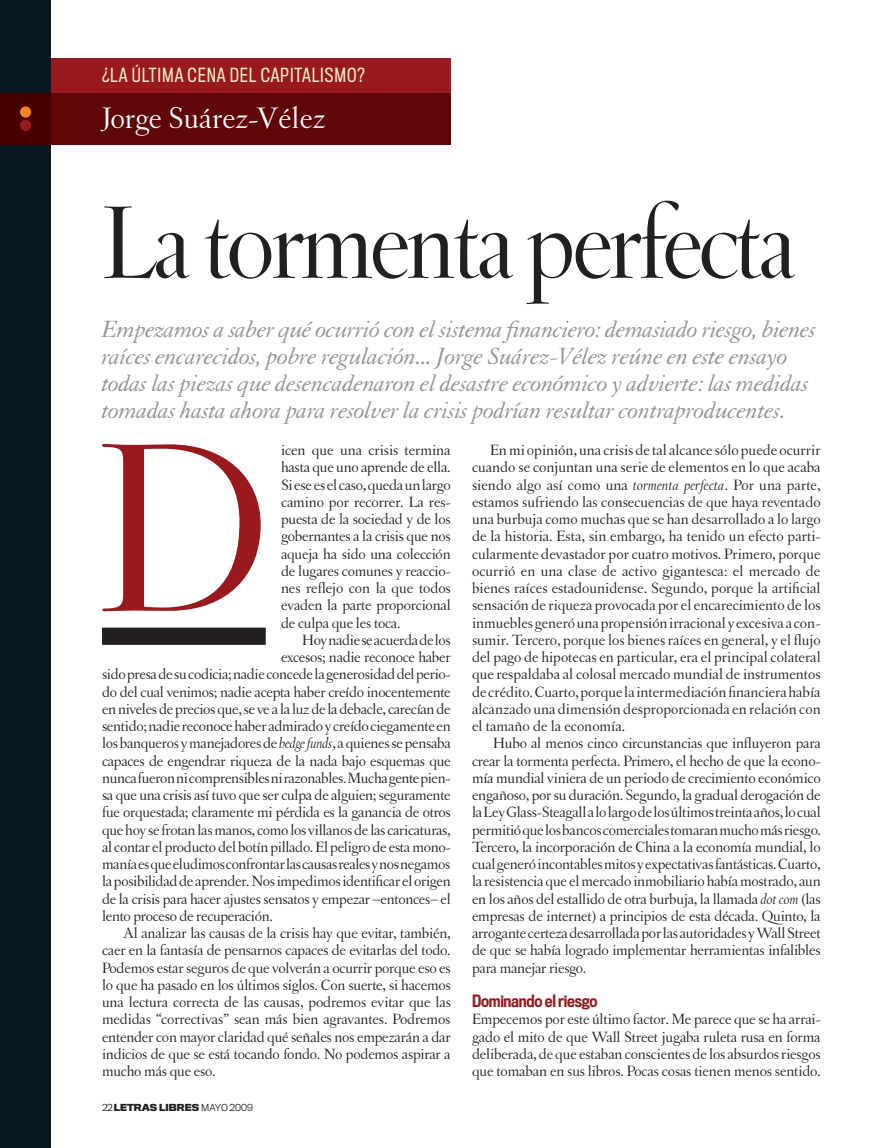
<style>
.page{position:relative;width:893px;height:1148px;background:#fff}
.page>*{position:absolute;margin:0;border:0;box-sizing:border-box;transform-origin:0 0}
.t1{font:255.6px "Letras Display";color:#981a1e}
.t2{font:109.5px "Letras Display";letter-spacing:-.02em;color:#231f20}
.t3{font:31.5px "Letras Oldstyle";color:#fff}
.t4{font:italic 25.5px/27px "Granjon";letter-spacing:-.015em;color:#939598}
.t5{font:18px "Titling Gothic FB Cond";letter-spacing:.05em;color:#f3e9c9}
.t6{font:15.75px/17.2px "Letras Oldstyle";letter-spacing:-.02em;color:#231f20;text-align:justify}
.t7{font:500 15.75px "Titling Gothic FB Cond";letter-spacing:-.015em;color:#981a1e}
.t8{font:700 9px "Titling Gothic FB Normal";color:#231f20}
.s1{font-style:italic}
.s2{font-weight:300}
</style>
<div class="page">
<div style="left:51px;top:58px;width:400px;height:35px;background:#981a1e"></div>
<div style="left:0;top:0;width:51px;height:1148px;background:#071822"></div>
<div style="left:0;top:93px;width:51px;height:52px;background:#470000"></div>
<div style="left:51px;top:93px;width:400px;height:52px;background:#5f0607"></div>
<div style="left:21px;top:107px;width:10px;height:10px;background:#f58220;border-radius:50%"></div>
<div style="left:20px;top:107px;width:11px;height:10px;border:1px solid #f58220;border-radius:50%"></div>
<div style="left:21px;top:120px;width:10px;height:11px;background:#981a1e;border-radius:50%"></div>
<div style="left:20px;top:120px;width:11px;height:11px;border:1px solid #981a1e;border-radius:50%"></div>
<div style="left:102px;top:628px;width:164px;height:17px;background:#231f20"></div>
<p class="t5" style="left:102px;top:64px;width:264px">¿LA ÚLTIMA CENA DEL CAPITALISMO?</p>
<h3 class="t3" style="left:102px;top:101px;width:225px">Jorge Suárez-Vélez</h3>
<h2 class="t2" style="left:102px;top:182px;width:695px">La tormenta perfecta</h2>
<p class="t4" style="left:102px;top:316px;width:716px">Empezamos a saber qué ocurrió con el sistema financiero: demasiado riesgo, bienes raíces encarecidos, pobre regulación... Jorge Suárez-Vélez reúne en este ensayo todas las piezas que desencadenaron el desastre económico y advierte: las medidas tomadas hasta ahora para resolver la crisis podrían resultar contraproducentes.</p>
<h1 class="t1" style="left:96px;top:388px;width:176px">D</h1>
<p class="t6" style="left:281px;top:441px;width:171px">icen que una crisis termina hasta que uno aprende de ella.<br>Si ese es el caso, queda un largo camino por recorrer. La res&shy;puesta de la sociedad y de los gobernantes a la crisis que nos aqueja ha sido una colección de lugares comunes y reaccio&shy;nes reflejo con la que todos evaden la parte proporcional de culpa que les toca.</p>
<p class="t6" style="left:302px;top:631px;width:150px">Hoy nadie se acuerda de los</p>
<p class="t6" style="left:281px;top:648px;width:171px">excesos; nadie reconoce haber</p>
<p class="t6" style="left:102px;top:666px;width:350px">sido presa de su codicia; nadie concede la generosidad del perio-</p>
<p class="t6" style="left:102px;top:683px;width:350px">do del cual venimos; nadie acepta haber creído inocentemente</p>
<p class="t6" style="left:102px;top:700px;width:350px">en niveles de precios que, se ve a la luz de la debacle, carecían de</p>
<p class="t6" style="left:102px;top:717px;width:350px">sentido; nadie reconoce haber admirado y creído ciegamente en</p>
<p class="t6" style="left:102px;top:735px;width:350px">los banqueros y manejadores de <span class="s1">hedge funds</span>, a quienes se pensaba</p>
<p class="t6" style="left:102px;top:752px;width:350px">capaces de engendrar riqueza de la nada bajo esquemas que</p>
<p class="t6" style="left:102px;top:769px;width:350px">nunca fueron ni comprensibles ni razonables. Mucha gente pien-</p>
<p class="t6" style="left:102px;top:786px;width:350px">sa que una crisis así tuvo que ser culpa de alguien; seguramente</p>
<p class="t6" style="left:102px;top:804px;width:350px">fue orquestada; claramente mi pérdida es la ganancia de otros</p>
<p class="t6" style="left:102px;top:821px;width:350px">que hoy se frotan las manos, como los villanos de las caricaturas,</p>
<p class="t6" style="left:102px;top:838px;width:350px">al contar el producto del botín pillado. El peligro de esta mono-</p>
<p class="t6" style="left:102px;top:855px;width:350px">manía es que eludimos confrontar las causas reales y nos negamos</p>
<p class="t6" style="left:102px;top:873px;width:350px">la posibilidad de aprender. Nos impedimos identificar el origen</p>
<p class="t6" style="left:102px;top:890px;width:350px">de la crisis para hacer ajustes sensatos y empezar –entonces– el</p>
<p class="t6" style="left:102px;top:907px;width:172px">lento proceso de recuperación.</p>
<p class="t6" style="left:123px;top:924px;width:329px">Al analizar las causas de la crisis hay que evitar, también,</p>
<p class="t6" style="left:102px;top:942px;width:350px">caer en la fantasía de pensarnos capaces de evitarlas del todo.</p>
<p class="t6" style="left:102px;top:959px;width:350px">Podemos estar seguros de que volverán a ocurrir porque eso es</p>
<p class="t6" style="left:102px;top:976px;width:350px">lo que ha pasado en los últimos siglos. Con suerte, si hacemos</p>
<p class="t6" style="left:102px;top:993px;width:350px">una lectura correcta de las causas, podremos evitar que las</p>
<p class="t6" style="left:102px;top:1011px;width:350px">medidas “correctivas” sean más bien agravantes. Podremos</p>
<p class="t6" style="left:102px;top:1028px;width:350px">entender con mayor claridad qué señales nos empezarán a dar</p>
<p class="t6" style="left:102px;top:1045px;width:350px">indicios de que se está tocando fondo. No podemos aspirar a</p>
<p class="t6" style="left:102px;top:1062px;width:115px">mucho más que eso.</p>
<p class="t8" style="left:102px;top:1101px;width:152px"><span class="s2">22</span> LETRAS LIBRES <span class="s2">MAYO 2009</span></p>
<p class="t6" style="left:472px;top:441px;width:350px;text-indent:18px">En mi opinión, una crisis de tal alcance sólo puede ocurrir cuando se conjuntan una serie de elementos en lo que acaba siendo algo así como una <span class="s1">tormenta perfecta</span>. Por una parte, estamos sufriendo las consecuencias de que haya reventado una burbuja como muchas que se han desarrollado a lo largo de la historia. Esta, sin embargo, ha tenido un efecto parti&shy;cularmente devastador por cuatro motivos. Primero, porque ocurrió en una clase de activo gigantesca: el mercado de bienes raíces estadounidense. Segundo, porque la artificial sensación de riqueza provocada por el encarecimiento de los inmuebles generó una propensión irracional y excesiva a con&shy;sumir. Tercero, porque los bienes raíces en general, y el flujo del pago de hipotecas en particular, era el principal colateral que respaldaba al colosal mercado mundial de instrumentos de crédito. Cuarto, porque la intermediación financiera había alcanzado una dimensión desproporcionada en relación con el tamaño de la economía.</p>
<p class="t6" style="left:472px;top:735px;width:350px;text-indent:21px">Hubo al menos cinco circunstancias que influyeron para crear la tormenta perfecta. Primero, el hecho de que la econo&shy;mía mundial viniera de un periodo de crecimiento económico engañoso, por su duración. Segundo, la gradual derogación de la Ley Glass-Steagall a lo largo de los últimos treinta años, lo cual permitió que los bancos comerciales tomaran mucho más riesgo.<br>Tercero, la incorporación de China a la economía mundial, lo cual generó incontables mitos y expectativas fantásticas. Cuarto, la resistencia que el mercado inmobiliario había mostrado, aun en los años del estallido de otra burbuja, la llamada <span class="s1">dot com</span> (las empresas de internet) a principios de esta década. Quinto, la arrogante certeza desarrollada por las autoridades y Wall Street de que se había logrado implementar herramientas infalibles para manejar riesgo.</p>
<p class="t7" style="left:472px;top:991px;width:127px">Dominando el riesgo</p>
<p class="t6" style="left:472px;top:1011px;width:350px">Empecemos por este último factor. Me parece que se ha arrai&shy;gado el mito de que Wall Street jugaba ruleta rusa en forma deliberada, de que estaban conscientes de los absurdos riesgos que tomaban en sus libros. Pocas cosas tienen menos sentido.</p>
</div>
